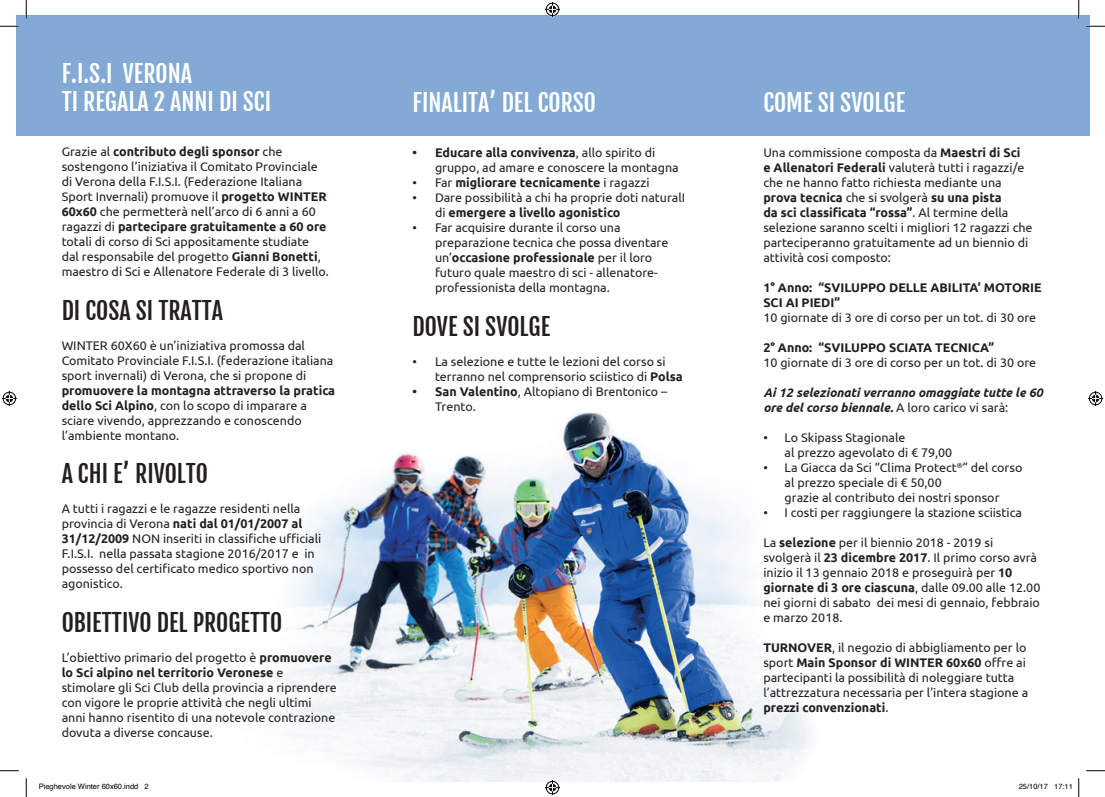
<style>
.page{position:relative;width:1105px;height:797px;background:#fff}
.page>*{position:absolute;margin:0;border:0;box-sizing:border-box;transform-origin:0 0}
.t1{font:23.75px/28.5px "Fjalla One";color:#fff}
.t2{font:23.75px "Fjalla One";color:#231f20}
.t3{font:12.5px/15px "Ubuntu";color:#231f20}
.t4{font:700 12.5px/15px "Ubuntu";color:#231f20}
.t5{font:italic 700 12.5px/15px "Ubuntu";color:#231f20}
.t6{font:7.5px "Helvetica";color:#000}
.s1{font-weight:700}
.s2{font-weight:400}
.s3{font-weight:400;font-style:normal}
</style>
<div class="page">
<div style="left:16px;top:16px;width:1073px;height:120px;background:#83aad4"></div>
<img style="left:16px;top:412px;width:793px;height:369px">
<svg style="left:0;top:25px;width:19px;height:2px"></svg>
<svg style="left:1086px;top:25px;width:19px;height:2px"></svg>
<svg style="left:0;top:770px;width:19px;height:1px"></svg>
<svg style="left:1086px;top:770px;width:19px;height:1px"></svg>
<svg style="left:25px;top:0;width:2px;height:19px"></svg>
<svg style="left:25px;top:778px;width:2px;height:19px"></svg>
<svg style="left:1078px;top:0;width:1px;height:19px"></svg>
<svg style="left:1078px;top:778px;width:1px;height:19px"></svg>
<svg style="left:545px;top:2px;width:15px;height:15px"></svg>
<svg style="left:545px;top:780px;width:15px;height:15px"></svg>
<svg style="left:2px;top:391px;width:15px;height:15px"></svg>
<svg style="left:1088px;top:391px;width:15px;height:15px"></svg>
<h1 class="t1" style="left:62px;top:59px;width:211px">F.I.S.I VERONA<br>TI REGALA 2 ANNI DI SCI</h1>
<p class="t3" style="left:62px;top:144px;width:269px">Grazie al <span class="s1">contributo degli sponsor</span> che sostengono l’iniziativa il Comitato Provinciale di Verona della F.I.S.I. (Federazione Italiana Sport Invernali) promuove il <span class="s1">progetto WINTER 60x60</span> che permetterà nell’arco di 6 anni a 60 ragazzi di <span class="s1">partecipare gratuitamente a 60 ore </span>totali di corso di Sci appositamente studiate dal responsabile del progetto <span class="s1">Gianni Bonetti</span>, maestro di Sci e Allenatore Federale di 3 livello.</p>
<h1 class="t2" style="left:62px;top:296px;width:163px">DI COSA SI TRATTA</h1>
<p class="t3" style="left:62px;top:337px;width:273px">WINTER 60X60 è un’iniziativa promossa dal<br>Comitato Provinciale F.I.S.I. (federazione italiana sport invernali) di Verona, che si propone di</p>
<p class="t3" style="left:62px;top:382px;width:275px"><span class="s1">promuovere la montagna attraverso la pratica dello Sci Alpino</span>, con lo scopo di imparare a sciare vivendo, apprezzando e conoscendo l’ambiente montano.</p>
<h1 class="t2" style="left:62px;top:459px;width:148px">A CHI E’ RIVOLTO</h1>
<p class="t3" style="left:62px;top:501px;width:261px">A tutti i ragazzi e le ragazze residenti nella provincia di Verona <span class="s1">nati dal 01/01/2007 al 31/12/2009</span> NON inseriti in classifiche ufficiali F.I.S.I. nella passata stagione 2016/2017 e in possesso del certificato medico sportivo non agonistico.</p>
<h1 class="t2" style="left:62px;top:608px;width:222px">OBIETTIVO DEL PROGETTO</h1>
<p class="t3" style="left:62px;top:649px;width:277px">L’obiettivo primario del progetto è <span class="s1">promuovere lo Sci alpino nel territorio Veronese</span> e stimolare gli Sci Club della provincia a riprendere con vigore le proprie attività che negli ultimi anni hanno risentito di una notevole contrazione dovuta a diverse concause.</p>
<h1 class="t1" style="left:412px;top:88px;width:185px">FINALITA’ DEL CORSO</h1>
<p class="t3" style="left:435px;top:145px;width:245px;text-indent:-22px"><span class="s1">• Educare alla convivenza</span>, allo spirito di gruppo, ad amare e conoscere la montagna</p>
<p class="t4" style="left:412px;top:175px;width:238px"><span class="s2">• Far</span> migliorare tecnicamente <span class="s2">i ragazzi</span></p>
<p class="t3" style="left:435px;top:190px;width:252px;text-indent:-22px">• Dare possibilità a chi ha proprie doti naturalI di <span class="s1">emergere a livello agonistico</span></p>
<p class="t3" style="left:435px;top:220px;width:235px;text-indent:-22px">• Far acquisire durante il corso una preparazione tecnica che possa diventare un’<span class="s1">occasione professionale</span> per il loro futuro quale maestro di sci - allenatore&shy;professionista della montagna.</p>
<h1 class="t2" style="left:412px;top:311px;width:139px">DOVE SI SVOLGE</h1>
<p class="t3" style="left:435px;top:353px;width:249px;text-indent:-22px">• La selezione e tutte le lezioni del corso si terranno nel comprensorio sciistico di <span class="s1">Polsa</span></p>
<p class="t3" style="left:435px;top:383px;width:234px;text-indent:-22px"><span class="s1">• San Valentino</span>, Altopiano di Brentonico –<br>Trento.</p>
<h1 class="t1" style="left:763px;top:88px;width:143px">COME SI SVOLGE</h1>
<p class="t3" style="left:763px;top:145px;width:271px">Una commissione composta da <span class="s1">Maestri di Sci<br>e Allenatori Federali</span> valuterà tutti i ragazzi/e che ne hanno fatto richiesta mediante una <span class="s1">prova tecnica</span> che si svolgerà <span class="s1">su una pista<br>da sci classificata “rossa”</span>. Al termine della selezione saranno scelti i migliori 12 ragazzi che parteciperanno gratuitamente ad un biennio di attività cosi composto:</p>
<p class="t4" style="left:763px;top:280px;width:280px">1° Anno: “SVILUPPO DELLE ABILITA’ MOTORIE<br>SCI AI PIEDI”</p>
<p class="t3" style="left:763px;top:310px;width:274px">10 giornate di 3 ore di corso per un tot. di 30 ore</p>
<p class="t4" style="left:763px;top:340px;width:232px">2° Anno: “SVILUPPO SCIATA TECNICA”</p>
<p class="t3" style="left:763px;top:355px;width:274px">10 giornate di 3 ore di corso per un tot. di 30 ore</p>
<p class="t5" style="left:763px;top:385px;width:281px">Ai 12 selezionati verranno omaggiate tutte le 60 ore del corso biennale. <span class="s3">A loro carico vi sarà:</span></p>
<p class="t3" style="left:785px;top:430px;width:169px;text-indent:-21px">• Lo Skipass Stagionale<br>al prezzo agevolato di € 79,00</p>
<p class="t3" style="left:785px;top:460px;width:239px;text-indent:-21px">• La Giacca da Sci “Clima Protect<sup>®</sup>” del corso al prezzo speciale di € 50,00<br>grazie al contributo dei nostri sponsor</p>
<p class="t3" style="left:763px;top:505px;width:260px">• I costi per raggiungere la stazione sciistica</p>
<p class="t3" style="left:763px;top:535px;width:279px">La <span class="s1">selezione</span> per il biennio 2018 - 2019 si svolgerà il <span class="s1">23 dicembre 2017</span>. Il primo corso avrà inizio il 13 gennaio 2018 e proseguirà per <span class="s1">10 giornate di 3 ore ciascuna</span>, dalle 09.00 alle 12.00 nei giorni di sabato dei mesi di gennaio, febbraio e marzo 2018.</p>
<p class="t3" style="left:763px;top:640px;width:266px"><span class="s1">TURNOVER</span>, il negozio di abbigliamento per lo sport <span class="s1">Main Sponsor di WINTER 60x60</span> offre ai partecipanti la possibilità di noleggiare tutta l’attrezzatura necessaria per l’intera stagione a <span class="s1">prezzi convenzionati</span>.</p>
<p class="t6" style="left:39px;top:781px;width:112px">Pieghevole Winter 60x60.indd 2</p>
<p class="t6" style="left:1019px;top:781px;width:56px">25/10/17 17:11</p>
</div>
